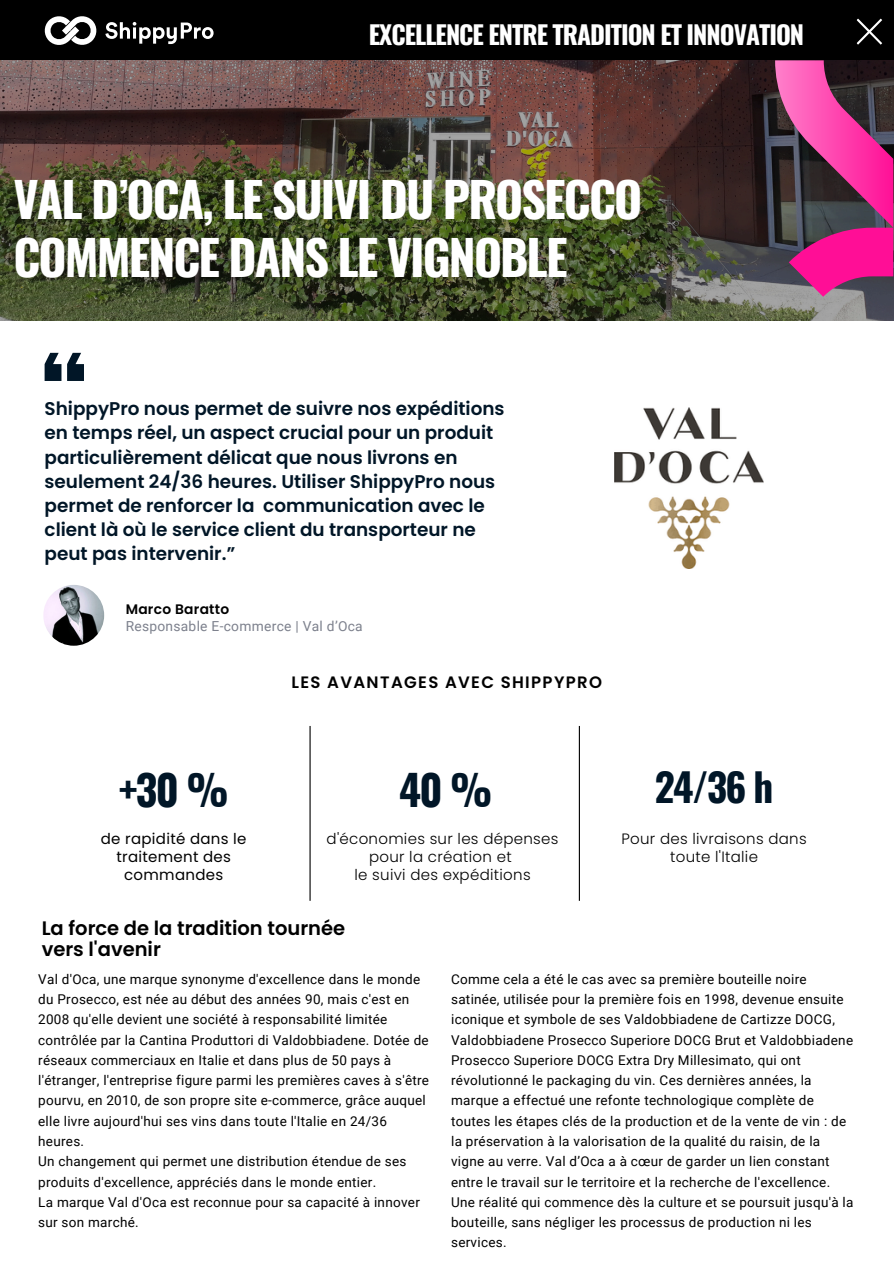
<style>
.page{position:relative;width:894px;height:1264px;background:#fff}
.page>*{position:absolute;margin:0;border:0;box-sizing:border-box;transform-origin:0 0}
.t1{font:700 48px/57.3px "Oswald";letter-spacing:-.04em;color:#fff}
.t2{font:700 42px "Oswald";color:#011627}
.t3{font:700 39px "Oswald";color:#011627}
.t4{font:700 25.5px "Oswald";letter-spacing:-.04em;color:#fff}
.t5{font:600 19.5px/21.3px "Poppins";color:#000}
.t6{font:600 18.45px/24.2px "Poppins";color:#011627}
.t7{font:600 16.5px "Poppins";letter-spacing:.08em;color:#000}
.t8{font:300 15px/18px "Poppins";letter-spacing:.02em;color:#000;text-align:center}
.t9{font:15px/18px "Poppins";letter-spacing:.02em;color:#000;text-align:center}
.t10{font:13.8px "Roboto";letter-spacing:.02em;color:#7d818d}
.t11{font:600 13.8px "Poppins";letter-spacing:.02em;color:#000}
.t12{font:13.5px/20.2px "Roboto";letter-spacing:.02em;color:#000}
</style>
<div class="page">
<div style="left:0;top:0;width:893px;height:60px;background:#000"></div>
<svg style="left:44px;top:16px;width:53px;height:29px"></svg>
<svg style="left:105px;top:22px;width:108px;height:22px"></svg>
<svg style="left:856px;top:19px;width:26px;height:26px"></svg>
<hr style="left:309px;top:726px;width:1px;height:174px;background:#000">
<hr style="left:578px;top:726px;width:1px;height:174px;background:#000">
<svg style="left:45px;top:353px;width:39px;height:28px"></svg>
<img style="left:43px;top:585px;width:61px;height:60px;border-radius:50%">
<img style="left:0;top:60px;width:893px;height:260px">
<svg style="left:774px;top:60px;width:119px;height:237px;background:#91366b"></svg>
<img style="left:614px;top:407px;width:149px;height:161px">
<p class="t4" style="left:369px;top:14px;width:436px">EXCELLENCE ENTRE TRADITION ET INNOVATION</p>
<h5 class="t1" style="left:13px;top:169px;width:630px">VAL D’OCA, LE SUIVI DU PROSECCO<br>COMMENCE DANS LE VIGNOBLE</h5>
<h4 class="t6" style="left:45px;top:397px;width:461px">ShippyPro nous permet de suivre nos expéditions en temps réel, un aspect crucial pour un produit particulièrement délicat que nous livrons en seulement 24/36 heures. Utiliser ShippyPro nous permet de renforcer la communication avec le client là où le service client du transporteur ne peut pas intervenir.”</h4>
<h1 class="t11" style="left:126px;top:599px;width:105px">Marco Baratto</h1>
<p class="t10" style="left:126px;top:618px;width:238px">Responsable E-commerce | Val d’Oca</p>
<h2 class="t7" style="left:291px;top:671px;width:312px">LES AVANTAGES AVEC SHIPPYPRO</h2>
<p class="t2" style="left:119px;top:756px;width:111px">+30 %</p>
<h5 class="t3" style="left:654px;top:756px;width:120px">24/36 h</h5>
<p class="t9" style="left:101px;top:829px;width:147px">de rapidité dans le traitement des commandes</p>
<p class="t8" style="left:621px;top:829px;width:187px">Pour des livraisons dans toute l'Italie</p>
<p class="t2" style="left:399px;top:756px;width:95px">40%</p>
<p class="t8" style="left:326px;top:829px;width:233px">d'économies sur les dépenses pour la création et</p>
<h6 class="t8" style="left:354px;top:865px;width:178px">le suivi des expéditions</h6>
<p class="t5" style="left:42px;top:917px;width:305px">La force de la tradition tournée vers l'avenir</p>
<h2 class="t12" style="left:38px;top:969px;width:392px">Val d'Oca, une marque synonyme d'excellence dans le monde du Prosecco, est née au début des années 90, mais c'est en 2008 qu'elle devient une société à responsabilité limitée contrôlée par la Cantina Produttori di Valdobbiadene. Dotée de réseaux commerciaux en Italie et dans plus de 50 pays à l'étranger, l'entreprise figure parmi les premières caves à s'être pourvu, en 2010, de son propre site e-commerce, grâce auquel elle livre aujourd'hui ses vins dans toute l'Italie en 24/36 heures.</h2>
<p class="t12" style="left:38px;top:1151px;width:369px">Un changement qui permet une distribution étendue de ses produits d'excellence, appréciés dans le monde entier.</p>
<p class="t12" style="left:38px;top:1191px;width:383px">La marque Val d'Oca est reconnue pour sa capacité à innover sur son marché.</p>
<h3 class="t12" style="left:451px;top:969px;width:404px">Comme cela a été le cas avec sa première bouteille noire satinée, utilisée pour la première fois en 1998, devenue ensuite iconique et symbole de ses Valdobbiadene de Cartizze DOCG, Valdobbiadene Prosecco Superiore DOCG Brut et Valdobbiadene Prosecco Superiore DOCG Extra Dry Millesimato, qui ont révolutionné le packaging du vin. Ces dernières années, la marque a effectué une refonte technologique complète de toutes les étapes clés de la production et de la vente de vin : de la préservation à la valorisation de la qualité du raisin, de la vigne au verre. Val d’Oca a à cœur de garder un lien constant entre le travail sur le territoire et la recherche de l'excellence.<br>Une réalité qui commence dès la culture et se poursuit jusqu'à la bouteille, sans négliger les processus de production ni les services.</h3>
</div>
